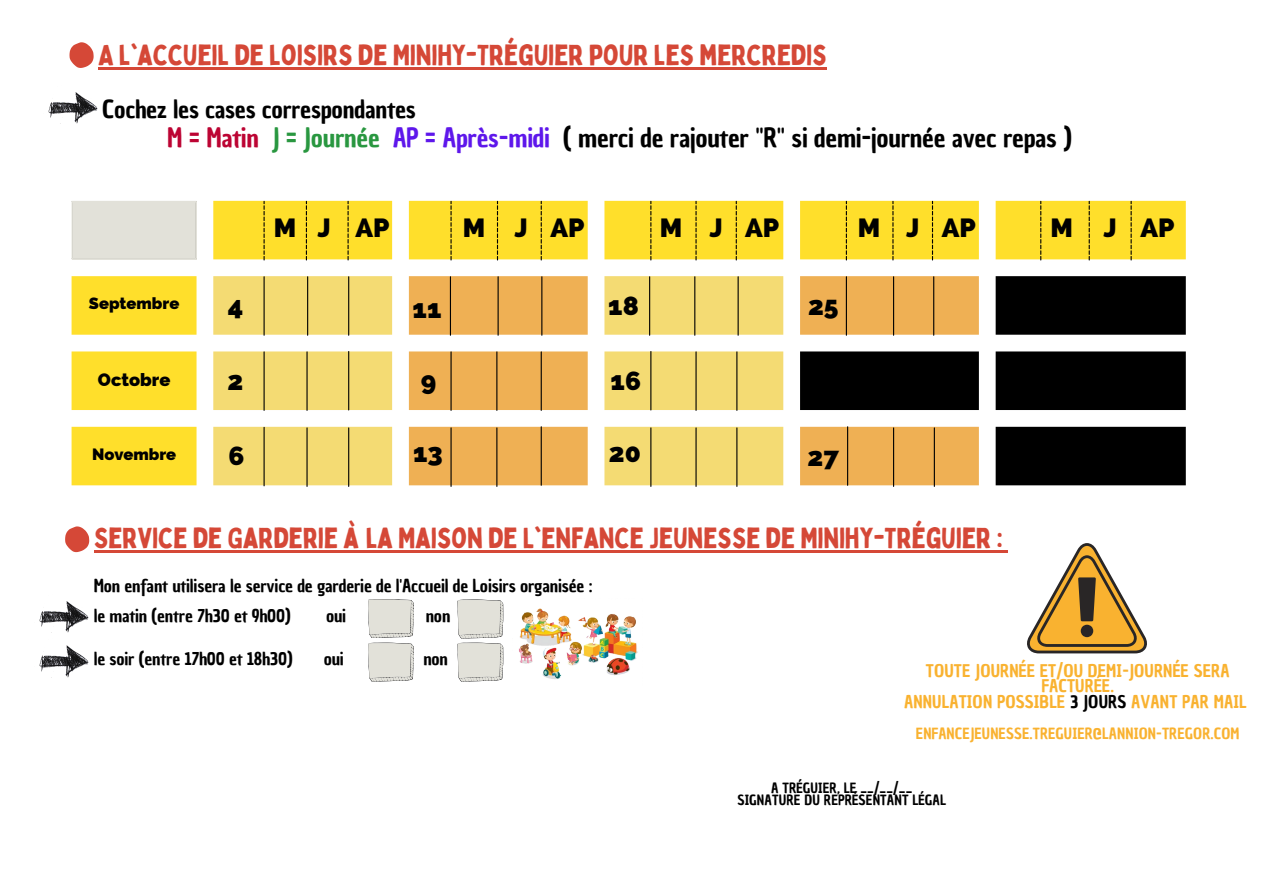
<style>
.page{position:relative;width:1263px;height:894px;background:#fff}
.page>*{position:absolute;margin:0;border:0;box-sizing:border-box;transform-origin:0 0}
.t1{font:28.5px "Bobby Jones";letter-spacing:-.01em;color:#d54837}
.t2{font:800 26.4px "Raleway";color:#000}
.t3{font:25.8px "Chau Philomene One";letter-spacing:-.01em;color:#000}
.t4{font:24.3px "Chau Philomene One";letter-spacing:-.01em;color:#000}
.t5{font:800 18px "Raleway";color:#000}
.t6{font:17.25px "Chau Philomene One";letter-spacing:-.01em;color:#000}
.t7{font:17.1px/15.8px "Chau Philomene One";letter-spacing:.01em;color:#f9b230;text-align:center}
.t8{font:800 16.35px "Raleway";color:#000}
.t9{font:15px "Chau Philomene One";letter-spacing:.01em;color:#f9b230}
.t10{font:13.8px "Chau Philomene One";letter-spacing:.01em;color:#000}
.s1{color:#bc0433}
.s2{color:#299740}
.s3{color:#5e17eb}
.s4{color:#000}
</style>
<div class="page">
<svg style="left:368px;top:599px;width:46px;height:82px;background:#dcdcd5"></svg>
<svg style="left:457px;top:599px;width:46px;height:82px;background:#dddcd5"></svg>
<img style="left:48px;top:92px;width:50px;height:32px">
<img style="left:39px;top:601px;width:50px;height:31px">
<img style="left:39px;top:645px;width:50px;height:32px">
<svg style="left:1027px;top:543px;width:120px;height:110px"></svg>
<svg style="left:70px;top:42px;width:24px;height:26px"></svg>
<hr style="left:94px;top:550px;width:909px;height:3px;background:#d54837">
<svg style="left:1003px;top:550px;width:5px;height:3px"></svg>
<svg style="left:65px;top:526px;width:24px;height:26px"></svg>
<img style="left:519px;top:608px;width:119px;height:71px">
<hr style="left:98px;top:67px;width:728px;height:3px;background:#d54837">
<svg style="left:72px;top:201px;width:1114px;height:284px;fill:#ffdf2b"></svg>
<svg style="left:213px;top:276px;width:196px;height:209px;fill:#f4db73"></svg>
<svg style="left:409px;top:276px;width:391px;height:209px"></svg>
<svg style="left:800px;top:276px;width:386px;height:209px;fill:#000"></svg>
<hr style="left:72px;top:202px;width:1px;height:56px;background:#e2e1d9">
<hr style="left:195px;top:202px;width:2px;height:56px;background:#e2e1d9">
<hr style="left:72px;top:201px;width:125px;height:1px;background:#e2e1d9">
<hr style="left:72px;top:258px;width:125px;height:1px;background:#e2e1d9">
<svg style="left:264px;top:201px;width:1px;height:59px"></svg>
<hr style="left:264px;top:277px;width:1px;height:58px;background:#000">
<svg style="left:306px;top:201px;width:1px;height:59px"></svg>
<svg style="left:348px;top:201px;width:1px;height:59px"></svg>
<svg style="left:450px;top:201px;width:2px;height:59px"></svg>
<svg style="left:497px;top:201px;width:1px;height:59px"></svg>
<svg style="left:541px;top:201px;width:1px;height:59px"></svg>
<svg style="left:650px;top:201px;width:1px;height:59px"></svg>
<svg style="left:695px;top:201px;width:2px;height:59px"></svg>
<svg style="left:736px;top:201px;width:1px;height:59px"></svg>
<svg style="left:846px;top:201px;width:1px;height:59px"></svg>
<svg style="left:892px;top:201px;width:1px;height:59px"></svg>
<svg style="left:932px;top:201px;width:1px;height:59px"></svg>
<svg style="left:1040px;top:201px;width:1px;height:59px"></svg>
<svg style="left:1089px;top:201px;width:1px;height:59px"></svg>
<svg style="left:1130px;top:201px;width:2px;height:59px"></svg>
<hr style="left:307px;top:277px;width:1px;height:58px;background:#000">
<hr style="left:348px;top:277px;width:1px;height:58px;background:#000">
<hr style="left:264px;top:352px;width:1px;height:58px;background:#000">
<hr style="left:264px;top:427px;width:1px;height:58px;background:#000">
<hr style="left:306px;top:352px;width:2px;height:58px;background:#000">
<hr style="left:348px;top:351px;width:1px;height:59px;background:#000">
<hr style="left:306px;top:428px;width:2px;height:58px;background:#000">
<hr style="left:348px;top:428px;width:1px;height:58px;background:#000">
<hr style="left:450px;top:352px;width:2px;height:58px;background:#000">
<hr style="left:450px;top:428px;width:2px;height:58px;background:#000">
<hr style="left:496px;top:352px;width:1px;height:58px;background:#000">
<hr style="left:496px;top:428px;width:1px;height:58px;background:#000">
<hr style="left:541px;top:352px;width:1px;height:58px;background:#000">
<hr style="left:541px;top:426px;width:1px;height:59px;background:#000">
<hr style="left:650px;top:351px;width:1px;height:59px;background:#000">
<hr style="left:650px;top:428px;width:1px;height:58px;background:#000">
<hr style="left:695px;top:352px;width:2px;height:58px;background:#000">
<hr style="left:736px;top:352px;width:1px;height:58px;background:#000">
<hr style="left:695px;top:428px;width:2px;height:58px;background:#000">
<hr style="left:736px;top:428px;width:1px;height:58px;background:#000">
<hr style="left:846px;top:277px;width:1px;height:58px;background:#000">
<hr style="left:893px;top:277px;width:1px;height:58px;background:#000">
<hr style="left:933px;top:277px;width:1px;height:58px;background:#000">
<hr style="left:847px;top:426px;width:1px;height:59px;background:#000">
<hr style="left:893px;top:428px;width:1px;height:58px;background:#000">
<hr style="left:934px;top:428px;width:1px;height:58px;background:#000">
<hr style="left:541px;top:277px;width:1px;height:58px;background:#000">
<hr style="left:498px;top:277px;width:1px;height:58px;background:#000">
<hr style="left:450px;top:277px;width:1px;height:58px;background:#000">
<hr style="left:649px;top:277px;width:1px;height:58px;background:#000">
<hr style="left:694px;top:277px;width:1px;height:58px;background:#000">
<hr style="left:738px;top:277px;width:1px;height:58px;background:#000">
<p class="t1" style="left:98px;top:37px;width:730px">A L'ACCUEIL DE LOISIRS DE MINIHY-TRÉGUIER POUR LES MERCREDIS</p>
<p class="t4" style="left:102px;top:93px;width:315px">Cochez les cases correspondantes</p>
<h1 class="t3" style="left:167px;top:120px;width:906px"><span class="s1">M = Matin</span> <span class="s2">J = Journée</span> <span class="s3">AP = Après-midi</span> ( merci de rajouter "R" si demi-journée avec repas )</h1>
<h1 class="t2" style="left:274px;top:212px;width:24px">M</h1>
<h1 class="t2" style="left:317px;top:212px;width:15px">J</h1>
<p class="t2" style="left:355px;top:212px;width:36px">AP</p>
<p class="t2" style="left:463px;top:212px;width:24px">M</p>
<p class="t2" style="left:514px;top:212px;width:15px">J</p>
<p class="t2" style="left:550px;top:212px;width:36px">AP</p>
<p class="t2" style="left:660px;top:212px;width:24px">M</p>
<p class="t2" style="left:709px;top:212px;width:15px">J</p>
<p class="t2" style="left:745px;top:212px;width:36px">AP</p>
<p class="t2" style="left:858px;top:212px;width:24px">M</p>
<p class="t2" style="left:906px;top:212px;width:15px">J</p>
<p class="t2" style="left:942px;top:212px;width:36px">AP</p>
<p class="t2" style="left:1050px;top:212px;width:24px">M</p>
<p class="t2" style="left:1103px;top:212px;width:15px">J</p>
<p class="t2" style="left:1140px;top:212px;width:36px">AP</p>
<p class="t8" style="left:89px;top:293px;width:92px">Septembre</p>
<p class="t2" style="left:228px;top:290px;width:17px">4</p>
<p class="t2" style="left:413px;top:293px;width:30px">11</p>
<p class="t2" style="left:608px;top:290px;width:32px">18</p>
<p class="t2" style="left:808px;top:290px;width:32px">25</p>
<h1 class="t5" style="left:98px;top:368px;width:74px">Octobre</h1>
<h2 class="t2" style="left:228px;top:365px;width:17px">2</h2>
<h5 class="t2" style="left:421px;top:365px;width:17px">9</h5>
<h5 class="t2" style="left:611px;top:365px;width:32px">16</h5>
<p class="t8" style="left:92px;top:444px;width:86px">Novembre</p>
<p class="t2" style="left:228px;top:440px;width:18px">6</p>
<h5 class="t2" style="left:413px;top:437px;width:31px">13</h5>
<p class="t2" style="left:609px;top:437px;width:33px">20</p>
<p class="t2" style="left:808px;top:441px;width:33px">27</p>
<p class="t1" style="left:94px;top:520px;width:911px">SERVICE DE GARDERIE À LA MAISON DE L'ENFANCE JEUNESSE DE MINIHY-TRÉGUIER :</p>
<p class="t6" style="left:94px;top:574px;width:500px">Mon enfant utilisera le service de garderie de l'Accueil de Loisirs organisée :</p>
<h2 class="t6" style="left:94px;top:603px;width:199px">le matin (entre 7h30 et 9h00)</h2>
<h2 class="t6" style="left:326px;top:603px;width:22px">oui</h2>
<h2 class="t6" style="left:426px;top:603px;width:26px">non</h2>
<p class="t6" style="left:94px;top:647px;width:201px">le soir (entre 17h00 et 18h30)</p>
<p class="t6" style="left:324px;top:647px;width:22px">oui</p>
<p class="t6" style="left:423px;top:647px;width:26px">non</p>
<h1 class="t7" style="left:904px;top:662px;width:344px">TOUTE JOURNÉE ET/OU DEMI-JOURNÉE SERA<br>FACTURÉE.<br>ANNULATION POSSIBLE <span class="s4">3 JOURS</span> AVANT PAR MAIL</h1>
<p class="t9" style="left:916px;top:723px;width:325px">ENFANCEJEUNESSE.TREGUIER@LANNION-TREGOR.COM</p>
<p class="t10" style="left:771px;top:778px;width:143px">A TRÉGUIER, LE __/__/__</p>
<p class="t10" style="left:737px;top:790px;width:210px">SIGNATURE DU REPRÉSENTANT LÉGAL</p>
</div>
